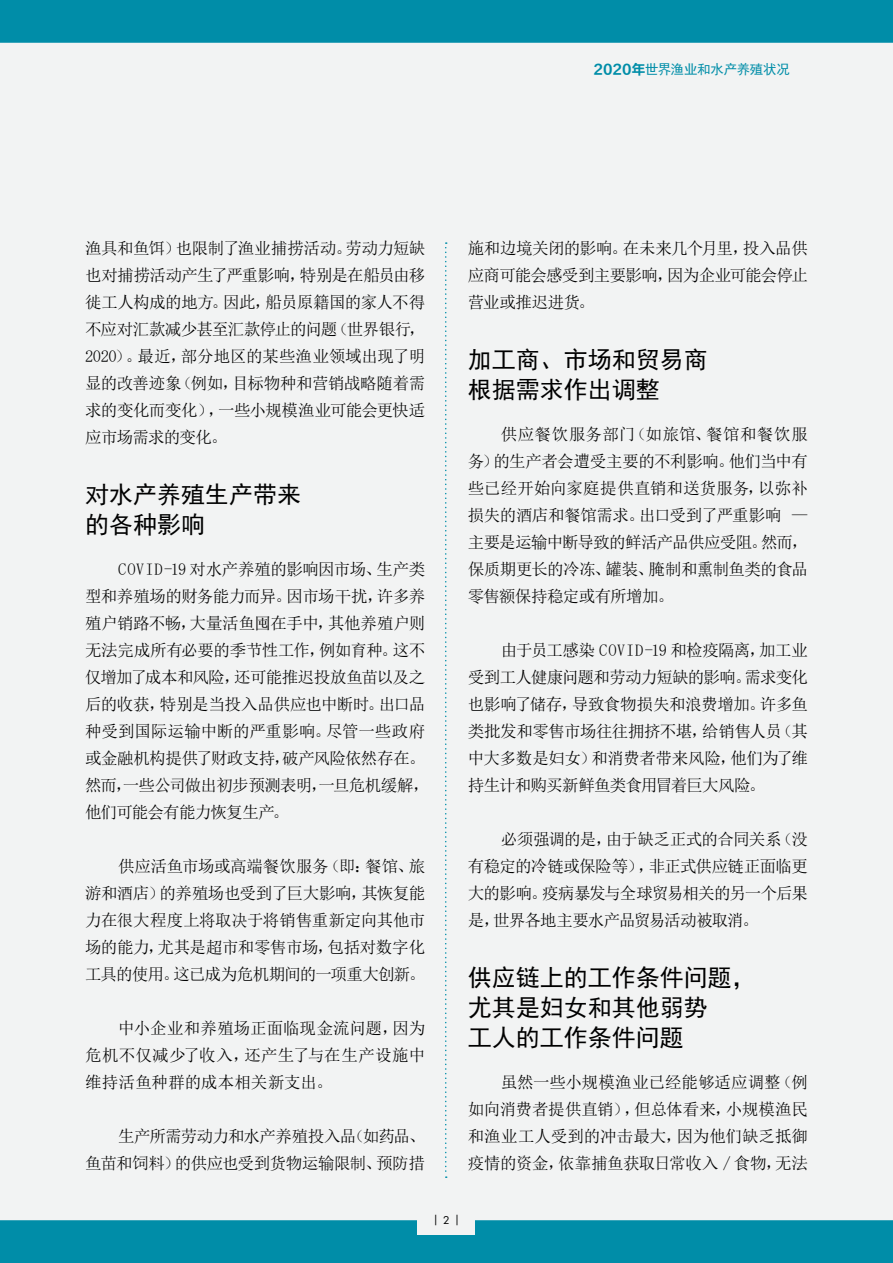
<style>
.page{position:relative;width:893px;height:1263px;background:#f2f3f3}
.page>*{position:absolute;margin:0;border:0;box-sizing:border-box;transform-origin:0 0}
.t1{font:24px/30px "Sim Hei";color:#000}
.t2{font:16.5px/27px "Sim Sun";letter-spacing:-.03em;color:#000;text-align:justify}
.t3{font:13.5px "Sim Hei";letter-spacing:-.025em;color:#008da8}
.t4{font:10.5px "Futura Std";color:#000}
.s1{font-family:"FZLTCHJW GB1 0"}
</style>
<div class="page">
<svg style="left:445px;top:242px;width:2px;height:936px"></svg>
<div style="left:418px;top:1205px;width:57px;height:30px;background:#f2f3f3"></div>
<p class="t3" style="left:594px;top:62px;width:198px"><span class="s1">2020年</span>世界渔业和水产养殖状况</p>
<p class="t2" style="left:85px;top:234px;width:342px">渔具和鱼饵）也限制了渔业捕捞活动。劳动力短缺也对捕捞活动产生了严重影响，特别是在船员由移徙工人构成的地方。因此，船员原籍国的家人不得不应对汇款减少甚至汇款停止的问题（世界银行，2020）。最近，部分地区的某些渔业领域出现了明显的改善迹象（例如，目标物种和营销战略随着需求的变化而变化），一些小规模渔业可能会更快适应市场需求的变化。</p>
<h1 class="t1" style="left:85px;top:480px;width:217px">对水产养殖生产带来的各种影响</h1>
<p class="t2" style="left:85px;top:555px;width:346px;text-align:left;text-indent:33px">COVID-19 对水产养殖的影响因市场、生产类型和养殖场的财务能力而异。因市场干扰，许多养殖户销路不畅，大量活鱼囤在手中，其他养殖户则无法完成所有必要的季节性工作，例如育种。这不仅增加了成本和风险，还可能推迟投放鱼苗以及之后的收获，特别是当投入品供应也中断时。出口品种受到国际运输中断的严重影响。尽管一些政府或金融机构提供了财政支持，破产风险依然存在。然而，一些公司做出初步预测表明，一旦危机缓解，他们可能会有能力恢复生产。</p>
<p class="t2" style="left:85px;top:852px;width:342px;text-indent:33px">供应活鱼市场或高端餐饮服务（即：餐馆、旅游和酒店）的养殖场也受到了巨大影响，其恢复能力在很大程度上将取决于将销售重新定向其他市场的能力，尤其是超市和零售市场，包括对数字化工具的使用。这已成为危机期间的一项重大创新。</p>
<p class="t2" style="left:85px;top:1014px;width:342px;text-indent:33px">中小企业和养殖场正面临现金流问题，因为危机不仅减少了收入，还产生了与在生产设施中维持活鱼种群的成本相关新支出。</p>
<p class="t2" style="left:85px;top:1122px;width:342px;text-align:right">生产所需劳动力和水产养殖投入品（如药品、<br>鱼苗和饲料）的供应也受到货物运输限制、预防措</p>
<p class="t2" style="left:468px;top:234px;width:342px">施和边境关闭的影响。在未来几个月里，投入品供应商可能会感受到主要影响，因为企业可能会停止营业或推迟进货。</p>
<h1 class="t1" style="left:468px;top:345px;width:241px">加工商、市场和贸易商根据需求作出调整</h1>
<p class="t2" style="left:468px;top:420px;width:342px;text-indent:33px">供应餐饮服务部门（如旅馆、餐馆和餐饮服务）的生产者会遭受主要的不利影响。他们当中有些已经开始向家庭提供直销和送货服务，以弥补损失的酒店和餐馆需求。出口受到了严重影响 —主要是运输中断导致的鲜活产品供应受阻。然而，保质期更长的冷冻、罐装、腌制和熏制鱼类的食品零售额保持稳定或有所增加。</p>
<p class="t2" style="left:468px;top:636px;width:342px;text-indent:33px">由于员工感染 COVID-19 和检疫隔离，加工业受到工人健康问题和劳动力短缺的影响。需求变化也影响了储存，导致食物损失和浪费增加。许多鱼类批发和零售市场往往拥挤不堪，给销售人员（其中大多数是妇女）和消费者带来风险，他们为了维持生计和购买新鲜鱼类食用冒着巨大风险。</p>
<p class="t2" style="left:468px;top:825px;width:342px;text-indent:33px">必须强调的是，由于缺乏正式的合同关系（没有稳定的冷链或保险等），非正式供应链正面临更大的影响。疫病暴发与全球贸易相关的另一个后果是，世界各地主要水产品贸易活动被取消。</p>
<h1 class="t1" style="left:468px;top:963px;width:289px">供应链上的工作条件问题，尤其是妇女和其他弱势<br>工人的工作条件问题</h1>
<p class="t2" style="left:468px;top:1068px;width:342px;text-indent:33px">虽然一些小规模渔业已经能够适应调整（例如向消费者提供直销），但总体看来，小规模渔民和渔业工人受到的冲击最大，因为他们缺乏抵御疫情的资金，依靠捕鱼获取日常收入 / 食物，无法</p>
<p class="t4" style="left:433px;top:1212px;width:29px">| 2 |</p>
</div>
